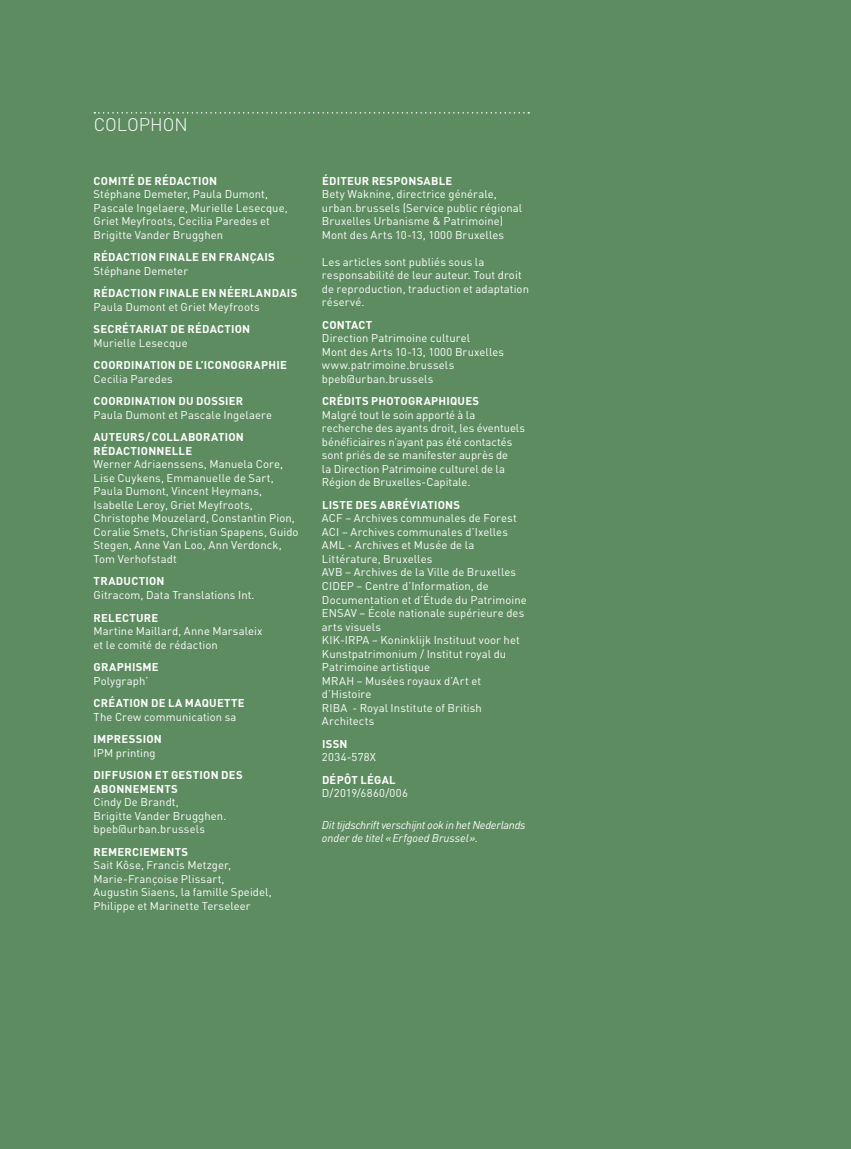
<style>
.page{position:relative;width:851px;height:1149px;background:#fff}
.page>*{position:absolute;margin:0;border:0;box-sizing:border-box;transform-origin:0 0}
.t1{font:300 18px "DINOT";letter-spacing:-.005em;color:#fff}
.t2{font:11.25px/13.5px "DINOT";letter-spacing:.01em;color:#fff}
.t3{font:700 11.25px/13.5px "DINOT";letter-spacing:.02em;color:#fff}
.t4{font:italic 11.25px/13.5px "DINOT";letter-spacing:-.02em;color:#fff}
</style>
<div class="page">
<div style="left:0;top:0;width:850px;height:1148px;background:#5d8c60"></div>
<svg style="left:94px;top:112px;width:435px;height:1px"></svg>
<h1 class="t1" style="left:94px;top:113px;width:95px">COLOPHON</h1>
<p class="t3" style="left:94px;top:173px;width:125px">COMITÉ DE RÉDACTION</p>
<p class="t2" style="left:94px;top:187px;width:196px">Stéphane Demeter, Paula Dumont, Pascale Ingelaere, Murielle Lesecque, Griet Meyfroots, Cecilia Paredes et Brigitte Vander Brugghen</p>
<p class="t3" style="left:94px;top:250px;width:183px">RÉDACTION FINALE EN FRANÇAIS</p>
<p class="t2" style="left:94px;top:263px;width:96px">Stéphane Demeter</p>
<p class="t3" style="left:94px;top:286px;width:205px">RÉDACTION FINALE EN NÉERLANDAIS</p>
<p class="t2" style="left:94px;top:299px;width:167px">Paula Dumont et Griet Meyfroots</p>
<p class="t3" style="left:94px;top:322px;width:158px">SECRÉTARIAT DE RÉDACTION</p>
<p class="t2" style="left:94px;top:335px;width:95px">Murielle Lesecque</p>
<p class="t3" style="left:94px;top:358px;width:195px">COORDINATION DE L’ICONOGRAPHIE</p>
<p class="t2" style="left:94px;top:371px;width:81px">Cecilia Paredes</p>
<p class="t3" style="left:94px;top:394px;width:151px">COORDINATION DU DOSSIER</p>
<p class="t2" style="left:94px;top:407px;width:180px">Paula Dumont et Pascale Ingelaere</p>
<p class="t3" style="left:94px;top:430px;width:152px">AUTEURS/COLLABORATION<br>RÉDACTIONNELLE</p>
<p class="t2" style="left:94px;top:457px;width:206px">Werner Adriaenssens, Manuela Core, Lise Cuykens, Emmanuelle de Sart, Paula Dumont, Vincent Heymans, Isabelle Leroy, Griet Meyfroots, Christophe Mouzelard, Constantin Pion, Coralie Smets, Christian Spapens, Guido Stegen, Anne Van Loo, Ann Verdonck, Tom Verhofstadt</p>
<p class="t3" style="left:94px;top:574px;width:72px">TRADUCTION</p>
<p class="t2" style="left:94px;top:587px;width:162px">Gitracom, Data Translations Int.</p>
<p class="t3" style="left:94px;top:610px;width:66px">RELECTURE</p>
<p class="t2" style="left:94px;top:623px;width:170px">Martine Maillard, Anne Marsaleix et le comité de rédaction</p>
<p class="t3" style="left:94px;top:659px;width:67px">GRAPHISME</p>
<p class="t2" style="left:94px;top:673px;width:56px">Polygraph’</p>
<p class="t3" style="left:94px;top:695px;width:152px">CRÉATION DE LA MAQUETTE</p>
<p class="t2" style="left:94px;top:709px;width:144px">The Crew communication sa</p>
<p class="t3" style="left:94px;top:731px;width:70px">IMPRESSION</p>
<p class="t2" style="left:94px;top:745px;width:64px">IPM printing</p>
<p class="t3" style="left:94px;top:767px;width:151px">DIFFUSION ET GESTION DES<br>ABONNEMENTS</p>
<p class="t2" style="left:94px;top:794px;width:134px">Cindy De Brandt,<br>Brigitte Vander Brugghen. bpeb@urban.brussels</p>
<p class="t3" style="left:94px;top:844px;width:96px">REMERCIEMENTS</p>
<p class="t2" style="left:94px;top:857px;width:180px">Sait Kôse, Francis Metzger,<br>Marie-Françoise Plissart,<br>Augustin Siaens, la famille Speidel,<br>Philippe et Marinette Terseleer</p>
<p class="t3" style="left:322px;top:173px;width:132px">ÉDITEUR RESPONSABLE</p>
<p class="t2" style="left:322px;top:187px;width:202px">Bety Waknine, directrice générale, urban.brussels (Service public régional Bruxelles Urbanisme &amp; Patrimoine)<br>Mont des Arts 10-13, 1000 Bruxelles</p>
<p class="t2" style="left:322px;top:254px;width:208px">Les articles sont publiés sous la responsabilité de leur auteur. Tout droit de reproduction, traduction et adaptation réservé.</p>
<p class="t3" style="left:322px;top:317px;width:52px">CONTACT</p>
<p class="t2" style="left:322px;top:331px;width:184px">Direction Patrimoine culturel<br>Mont des Arts 10-13, 1000 Bruxelles www.patrimoine.brussels bpeb@urban.brussels</p>
<p class="t3" style="left:322px;top:394px;width:159px">CRÉDITS PHOTOGRAPHIQUES</p>
<p class="t2" style="left:322px;top:407px;width:205px">Malgré tout le soin apporté à la recherche des ayants droit, les éventuels bénéficiaires n’ayant pas été contactés sont priés de se manifester auprès de<br>la Direction Patrimoine culturel de la Région de Bruxelles-Capitale.</p>
<p class="t3" style="left:322px;top:497px;width:140px">LISTE DES ABRÉVIATIONS</p>
<p class="t2" style="left:322px;top:511px;width:206px">ACF – Archives communales de Forest<br>ACI – Archives communales d’Ixelles<br>AML - Archives et Musée de la<br>Littérature, Bruxelles<br>AVB – Archives de la Ville de Bruxelles<br>CIDEP – Centre d’Information, de<br>Documentation et d’Étude du Patrimoine<br>ENSAV – École nationale supérieure des arts visuels<br>KIK-IRPA – Koninklijk Instituut voor het<br>Kunstpatrimonium / Institut royal du<br>Patrimoine artistique<br>MRAH – Musées royaux d’Art et d’Histoire<br>RIBA - Royal Institute of British<br>Architects</p>
<p class="t3" style="left:322px;top:736px;width:27px">ISSN</p>
<p class="t2" style="left:322px;top:749px;width:56px">2034-578X</p>
<p class="t3" style="left:322px;top:772px;width:75px">DÉPÔT LÉGAL</p>
<p class="t2" style="left:322px;top:785px;width:87px">D/2019/6860/006</p>
<p class="t4" style="left:322px;top:817px;width:205px">Dit tijdschrift verschijnt ook in het Nederlands onder de titel «Erfgoed Brussel».</p>
</div>
